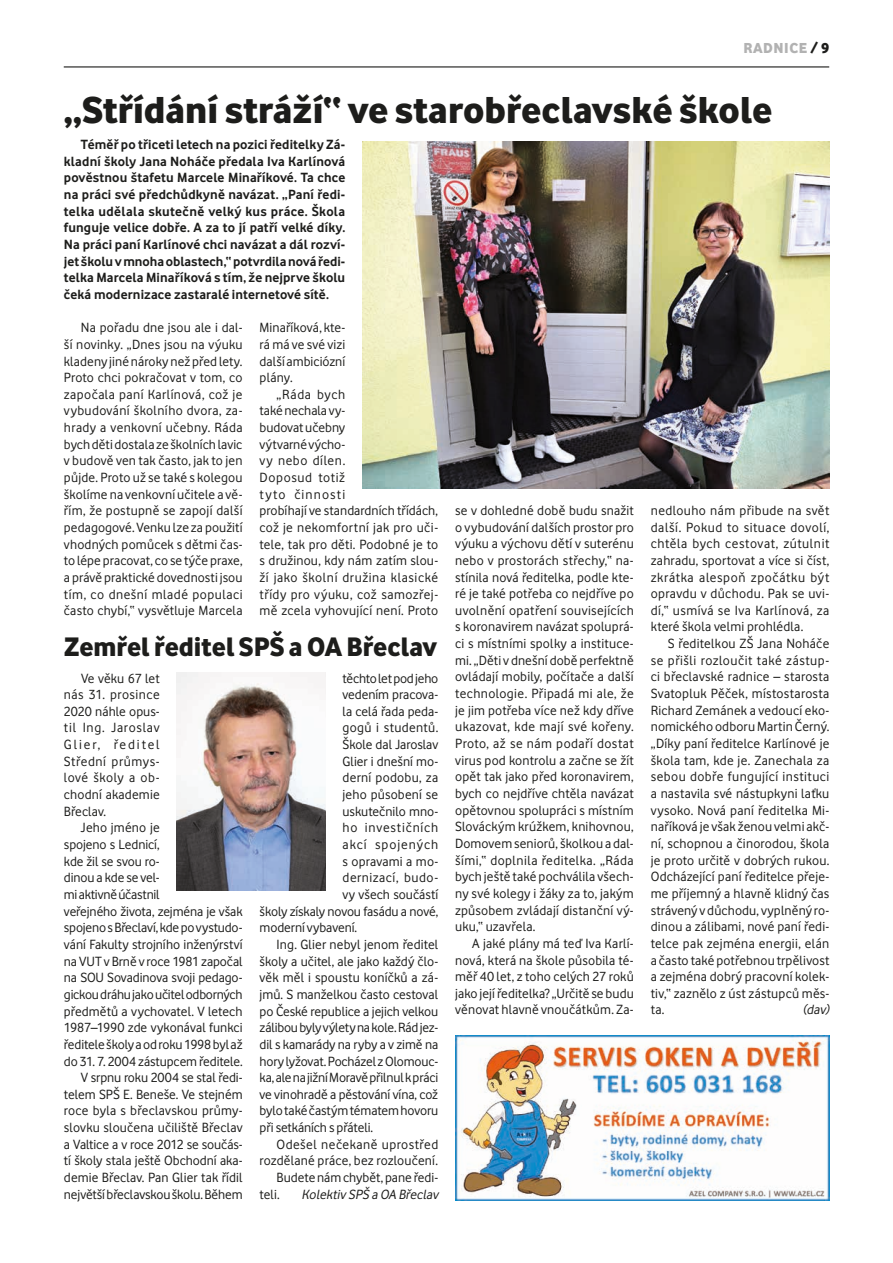
<style>
.page{position:relative;width:893px;height:1263px;background:#fff}
.page>*{position:absolute;margin:0;border:0;box-sizing:border-box;transform-origin:0 0}
.t1{font:39px "Vodafone Ex B";color:#1d1d1b}
.t2{font:27.75px "Vodafone Ex B";color:#1d1d1b}
.t3{font:15px "Vodafone Ex B";letter-spacing:.04em;color:#b2b2b2}
.t4{font:13.8px/16.6px "Vodafone Rg";letter-spacing:.005em;color:#1d1d1b;text-align:justify}
.t5{font:700 13.8px/16.6px "Vodafone Rg";letter-spacing:.01em;color:#1d1d1b;text-align:justify}
.t6{font:13.8px/16.6px "Vodafone Rg";letter-spacing:.025em;color:#1d1d1b}
.t7{font:13.8px "Vodafone Rg";letter-spacing:-.015em;color:#1d1d1b}
.t8{font:13.8px "Vodafone Rg";letter-spacing:.035em;color:#1d1d1b}
.t9{font:italic 13.8px "Vodafone Rg";color:#1d1d1b}
.t10{font:13.8px "Vodafone Rg";letter-spacing:.055em;color:#1d1d1b}
.t11{font:13.8px "Vodafone Rg";letter-spacing:.065em;color:#1d1d1b}
.s1{color:#1d1d1b}
</style>
<div class="page">
<hr style="left:64px;top:66px;width:765px;height:2px;background:#1d1d1b">
<img style="left:455px;top:1035px;width:374px;height:165px">
<img style="left:362px;top:141px;width:467px;height:348px">
<img style="left:177px;top:673px;width:149px;height:217px">
<p class="t3" style="left:743px;top:39px;width:87px">RADNICE <span class="s1">/ 9</span></p>
<h1 class="t1" style="left:64px;top:85px;width:710px">„Střídání stráží“ ve starobřeclavské škole</h1>
<p class="t5" style="left:64px;top:136px;width:283px;text-indent:17px">Téměř po třiceti letech na pozici ředitelky Zá&shy;kladní školy Jana Noháče předala Iva Karlínová pověstnou štafetu Marcele Minaříkové. Ta chce na práci své předchůdkyně navázat. „Paní ředi&shy;telka udělala skutečně velký kus práce. Škola funguje velice dobře. A za to jí patří velké díky.<br>Na práci paní Karlínové chci navázat a dál rozví&shy;jet školu vmnoha oblastech,“ potvrdila nová ředi&shy;telka Marcela Minaříková s tím, že nejprve školu čeká modernizace zastaralé internetové sítě.</p>
<p class="t4" style="left:64px;top:319px;width:180px;text-indent:17px">Na pořadu dne jsou ale i dal&shy;ší novinky. „Dnes jsou na výuku kladeny jiné nároky než před lety.<br>Proto chci pokračovat v tom, co započala paní Karlínová, což je vybudování školního dvora, za&shy;hrady a venkovní učebny. Ráda bych děti dostala ze školních lavic v budově ven tak často, jak to jen půjde. Proto už se také s kolegou školíme na venkovní učitele a vě&shy;řím, že postupně se zapojí další pedagogové. Venku lze za použití vhodných pomůcek s dětmi čas&shy;to lépe pracovat, co se týče praxe, a právě praktické dovednosti jsou tím, co dnešní mladé populaci často chybí,“ vysvětluje Marcela</p>
<p class="t4" style="left:260px;top:319px;width:87px">Minaříková, kte&shy;rá má ve své vizi další ambiciózní plány.</p>
<p class="t6" style="left:260px;top:386px;width:180px;text-indent:17px">„Ráda bych<br>také nechala vy-<br>budovat učebny<br>výtvarné výcho-<br>vy nebo dílen.<br>Doposud totiž<br>tyto činnosti<br>probíhají ve standardních třídách, což je nekomfortní jak pro uči&shy;tele, tak pro děti. Podobné je to s družinou, kdy nám zatím slou&shy;ží jako školní družina klasické třídy pro výuku, což samozřej&shy;mě zcela vyhovující není. Proto</p>
<h2 class="t2" style="left:64px;top:629px;width:375px">Zemřel ředitel SPŠ a OA Břeclav</h2>
<p class="t4" style="left:64px;top:669px;width:97px;text-indent:17px">Ve věku 67 let nás 31. prosince 2020 náhle opus&shy;til Ing. Jaroslav Glier, ředitel Střední průmys&shy;lové školy a ob&shy;chodní akademie Břeclav.</p>
<p class="t4" style="left:81px;top:819px;width:80px">Jeho jméno je</p>
<p class="t4" style="left:64px;top:836px;width:97px">spojeno s Lednicí,</p>
<p class="t4" style="left:64px;top:853px;width:97px">kde žil se svou ro-</p>
<p class="t4" style="left:64px;top:869px;width:97px">dinou a kde se vel-</p>
<p class="t7" style="left:64px;top:886px;width:97px">mi aktivně účastnil</p>
<p class="t4" style="left:64px;top:903px;width:180px">veřejného života, zejména je však</p>
<p class="t4" style="left:64px;top:919px;width:180px">spojeno sBřeclaví, kde po vystudo-</p>
<p class="t4" style="left:64px;top:936px;width:180px">vání Fakulty strojního inženýrství</p>
<p class="t4" style="left:64px;top:952px;width:180px">na VUT v Brně v roce 1981 započal</p>
<p class="t4" style="left:64px;top:969px;width:180px">na SOU Sovadinova svoji pedago-</p>
<p class="t7" style="left:64px;top:986px;width:180px">gickou dráhu jako učitel odborných</p>
<p class="t4" style="left:64px;top:1002px;width:180px">předmětů a vychovatel. V letech</p>
<p class="t4" style="left:64px;top:1019px;width:180px">1987–1990 zde vykonával funkci</p>
<p class="t4" style="left:64px;top:1036px;width:180px">ředitele školy aod roku 1998 byl až</p>
<p class="t4" style="left:64px;top:1052px;width:180px">do 31. 7. 2004 zástupcem ředitele.</p>
<p class="t4" style="left:81px;top:1069px;width:163px">V srpnu roku 2004 se stal ředi-</p>
<p class="t4" style="left:64px;top:1086px;width:180px">telem SPŠ E. Beneše. Ve stejném</p>
<p class="t4" style="left:64px;top:1102px;width:180px">roce byla s břeclavskou průmy-</p>
<p class="t4" style="left:64px;top:1119px;width:180px">slovku sloučena učiliště Břeclav</p>
<p class="t4" style="left:64px;top:1136px;width:180px">a Valtice a v roce 2012 se součás-</p>
<p class="t4" style="left:64px;top:1152px;width:180px">tí školy stala ještě Obchodní aka-</p>
<p class="t4" style="left:64px;top:1169px;width:180px">demie Břeclav. Pan Glier tak řídil</p>
<p class="t4" style="left:64px;top:1186px;width:180px">největší břeclavskou školu. Během</p>
<p class="t7" style="left:343px;top:670px;width:97px">těchto let pod jeho</p>
<p class="t4" style="left:343px;top:686px;width:97px">vedením pracova-</p>
<p class="t4" style="left:343px;top:703px;width:97px">la celá řada peda-</p>
<p class="t6" style="left:343px;top:719px;width:97px">gogů i studentů.</p>
<p class="t4" style="left:343px;top:736px;width:97px">Škole dal Jaroslav</p>
<p class="t4" style="left:343px;top:753px;width:97px">Glier i dnešní mo-</p>
<p class="t4" style="left:343px;top:769px;width:97px">derní podobu, za</p>
<p class="t4" style="left:343px;top:786px;width:97px">jeho působení se</p>
<p class="t4" style="left:343px;top:803px;width:97px">uskutečnilo mno-</p>
<p class="t10" style="left:343px;top:820px;width:97px">ho investičních</p>
<p class="t11" style="left:343px;top:837px;width:97px">akcí spojených</p>
<p class="t4" style="left:343px;top:853px;width:97px">s opravami a mo-</p>
<p class="t8" style="left:343px;top:870px;width:97px">dernizací, budo-</p>
<p class="t4" style="left:343px;top:886px;width:97px">vy všech součástí</p>
<p class="t4" style="left:260px;top:903px;width:180px">školy získaly novou fasádu a nové,</p>
<p class="t4" style="left:260px;top:919px;width:99px">moderní vybavení.</p>
<p class="t4" style="left:277px;top:936px;width:163px">Ing. Glier nebyl jenom ředitel</p>
<p class="t4" style="left:260px;top:952px;width:180px">školy a učitel, ale jako každý člo-</p>
<p class="t4" style="left:260px;top:969px;width:180px">věk měl i spoustu koníčků a zá-</p>
<p class="t4" style="left:260px;top:986px;width:180px">jmů. S manželkou často cestoval</p>
<p class="t4" style="left:260px;top:1002px;width:180px">po České republice a jejich velkou</p>
<p class="t7" style="left:260px;top:1020px;width:180px">zálibou byly výlety na kole. Rád jez-</p>
<p class="t4" style="left:260px;top:1036px;width:180px">dil s kamarády na ryby a v zimě na</p>
<p class="t4" style="left:260px;top:1052px;width:180px">hory lyžovat. Pocházel zOlomouc-</p>
<p class="t7" style="left:260px;top:1070px;width:180px">ka, ale na jižní Moravě přilnul kpráci</p>
<p class="t4" style="left:260px;top:1086px;width:180px">ve vinohradě a pěstování vína, což</p>
<p class="t4" style="left:260px;top:1102px;width:180px">bylo také častým tématem hovoru</p>
<p class="t4" style="left:260px;top:1119px;width:115px">při setkáních s přáteli.</p>
<p class="t8" style="left:277px;top:1136px;width:163px">Odešel nečekaně uprostřed</p>
<p class="t4" style="left:260px;top:1152px;width:180px">rozdělané práce, bez rozloučení.</p>
<p class="t4" style="left:277px;top:1169px;width:163px">Budete nám chybět, pane ředi-</p>
<p class="t4" style="left:260px;top:1186px;width:22px">teli.</p>
<p class="t9" style="left:302px;top:1186px;width:141px">Kolektiv SPŠ a OA Břeclav</p>
<p class="t4" style="left:455px;top:502px;width:180px">se v dohledné době budu snažit o vybudování dalších prostor pro výuku a výchovu dětí v suterénu nebo v prostorách střechy,“ na&shy;stínila nová ředitelka, podle kte&shy;ré je také potřeba co nejdříve po uvolnění opatření souvisejících s koronavirem navázat spoluprá&shy;ci s místními spolky a instituce&shy;mi. „Děti v dnešní době perfektně ovládají mobily, počítače a další technologie. Připadá mi ale, že je jim potřeba více než kdy dříve ukazovat, kde mají své kořeny.<br>Proto, až se nám podaří dostat virus pod kontrolu a začne se žít opět tak jako před koronavirem, bych co nejdříve chtěla navázat opětovnou spolupráci s místním Slováckým krúžkem, knihovnou, Domovem seniorů, školkou a dal&shy;šími,“ doplnila ředitelka. „Ráda bych ještě také pochválila všech&shy;ny své kolegy i žáky za to, jakým způsobem zvládají distanční vý&shy;uku,“ uzavřela.</p>
<p class="t4" style="left:455px;top:935px;width:180px;text-indent:17px">A jaké plány má teď Iva Karlí&shy;nová, která na škole působila té&shy;měř 40 let, z toho celých 27 roků jako její ředitelka? „Určitě se budu věnovat hlavně vnoučátkům. Za-</p>
<p class="t4" style="left:651px;top:502px;width:180px">nedlouho nám přibude na svět další. Pokud to situace dovolí, chtěla bych cestovat, zútulnit zahradu, sportovat a více si číst, zkrátka alespoň zpočátku být opravdu v důchodu. Pak se uvi&shy;dí,“ usmívá se Iva Karlínová, za které škola velmi prohlédla.</p>
<p class="t4" style="left:651px;top:635px;width:180px;text-indent:17px">S ředitelkou ZŠ Jana Noháče se přišli rozloučit také zástup&shy;ci břeclavské radnice – starosta Svatopluk Pěček, místostarosta Richard Zemánek a vedoucí eko&shy;nomického odboru Martin Černý. „Díky paní ředitelce Karlínové je škola tam, kde je. Zanechala za sebou dobře fungující instituci a nastavila své nástupkyni laťku vysoko. Nová paní ředitelka Mi&shy;naříková je však ženou velmi akč&shy;ní, schopnou a činorodou, škola je proto určitě v dobrých rukou.<br>Odcházející paní ředitelce přeje&shy;me příjemný a hlavně klidný čas strávený v důchodu, vyplněný ro&shy;dinou a zálibami, nové paní ředi&shy;telce pak zejména energii, elán a často také potřebnou trpělivost a zejména dobrý pracovní kolek&shy;tiv,“ zaznělo z úst zástupců měs&shy;ta.</p>
<p class="t9" style="left:803px;top:1002px;width:31px">(dav)</p>
</div>
